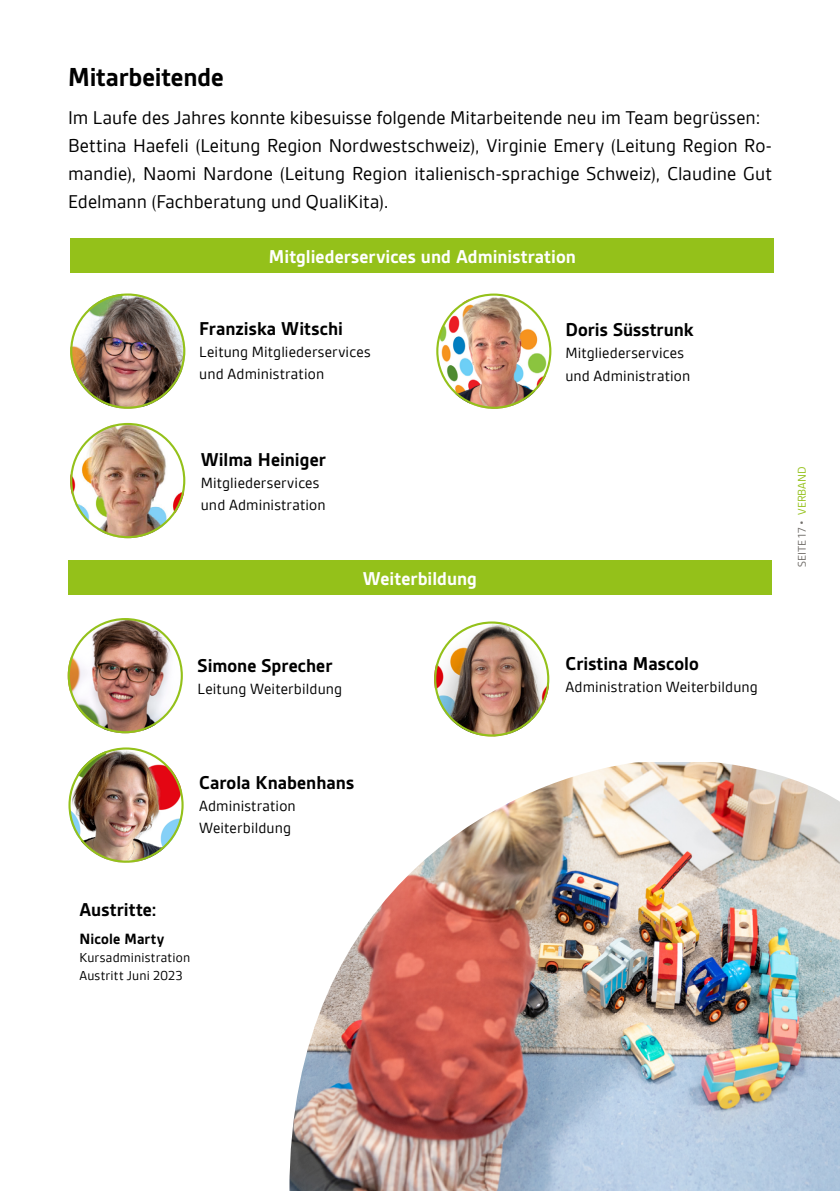
<style>
.page{position:relative;width:840px;height:1191px;background:#fff}
.page>*{position:absolute;margin:0;border:0;box-sizing:border-box;transform-origin:0 0}
.t1{font:700 28px "Gesta";letter-spacing:-.005em;color:#000}
.t2{font:20px/28px "Gesta";color:#000}
.t3{font:700 20px "Gesta";letter-spacing:.005em;color:#000}
.t4{font:700 20px "Gesta";color:#fff}
.t5{font:16px/22px "Gesta";letter-spacing:.01em;color:#000}
.t6{font:700 16px "Gesta";letter-spacing:.01em;color:#000}
.t7{font:14px/18px "Gesta";letter-spacing:.015em;color:#000}
.t8{font:12px "Gesta";color:#706d69}
.s1{color:#94c11a}
</style>
<div class="page">
<div style="left:71px;top:238px;width:702px;height:34px;background:#94c11a"></div>
<img style="left:437px;top:296px;width:114px;height:113px">
<div style="left:436px;top:293px;width:115px;height:116px;border:2px solid #94c11a;border-radius:50%"></div>
<img style="left:70px;top:293px;width:115px;height:116px;border-radius:58px">
<div style="left:70px;top:293px;width:115px;height:116px;border:2px solid #94c11a;border-radius:50%"></div>
<img style="left:70px;top:423px;width:115px;height:115px;border-radius:58px">
<div style="left:70px;top:423px;width:115px;height:115px;border:2px solid #94c11a;border-radius:50%"></div>
<img style="left:70px;top:749px;width:113px;height:113px">
<div style="left:68px;top:747px;width:115px;height:115px;border:2px solid #94c11a;border-radius:50%"></div>
<div style="left:68px;top:561px;width:703px;height:34px;background:#94c11a"></div>
<img style="left:68px;top:618px;width:115px;height:115px;border-radius:58px">
<div style="left:68px;top:618px;width:115px;height:115px;border:2px solid #94c11a;border-radius:50%"></div>
<img style="left:434px;top:621px;width:115px;height:115px;border-radius:58px">
<div style="left:434px;top:621px;width:115px;height:115px;border:2px solid #94c11a;border-radius:50%"></div>
<img style="left:289px;top:762px;width:550px;height:429px">
<h1 class="t1" style="left:68px;top:61px;width:157px">Mitarbeitende</h1>
<p class="t2" style="left:68px;top:104px;width:705px">Im Laufe des Jahres konnte kibesuisse folgende Mitarbeitende neu im Team begrüssen:<br>Bettina Haefeli (Leitung Region Nordwestschweiz), Virginie Emery (Leitung Region Ro&shy;mandie), Naomi Nardone (Leitung Region italienisch-sprachige Schweiz), Claudine Gut Edelmann (Fachberatung und QualiKita).</p>
<p class="t4" style="left:269px;top:245px;width:308px">Mitgliederservices und Administration</p>
<p class="t3" style="left:199px;top:317px;width:145px">Franziska Witschi</p>
<p class="t5" style="left:199px;top:341px;width:173px">Leitung Mitgliederservices und Administration</p>
<p class="t3" style="left:565px;top:319px;width:130px">Doris Süsstrunk</p>
<p class="t5" style="left:565px;top:342px;width:126px">Mitgliederservices und Administration</p>
<p class="t3" style="left:201px;top:448px;width:126px">Wilma Heiniger</p>
<p class="t5" style="left:201px;top:472px;width:126px">Mitgliederservices und Administration</p>
<p class="t4" style="left:363px;top:567px;width:116px">Weiterbildung</p>
<p class="t3" style="left:197px;top:654px;width:136px">Simone Sprecher</p>
<p class="t5" style="left:197px;top:678px;width:146px">Leitung Weiterbildung</p>
<p class="t3" style="left:565px;top:652px;width:135px">Cristina Mascolo</p>
<p class="t5" style="left:565px;top:676px;width:194px">Administration Weiterbildung</p>
<p class="t8" style="left:795px;top:567px;width:102px;rotate:-90deg">SEITE 17 • <span class="s1">VERBAND</span></p>
<p class="t3" style="left:199px;top:771px;width:156px">Carola Knabenhans</p>
<p class="t5" style="left:199px;top:795px;width:98px">Administration<br>Weiterbildung</p>
<p class="t3" style="left:79px;top:898px;width:79px">Austritte:</p>
<p class="t6" style="left:79px;top:929px;width:86px">Nicole Marty</p>
<p class="t7" style="left:79px;top:948px;width:112px">Kursadministration<br>Austritt Juni 2023</p>
</div>
